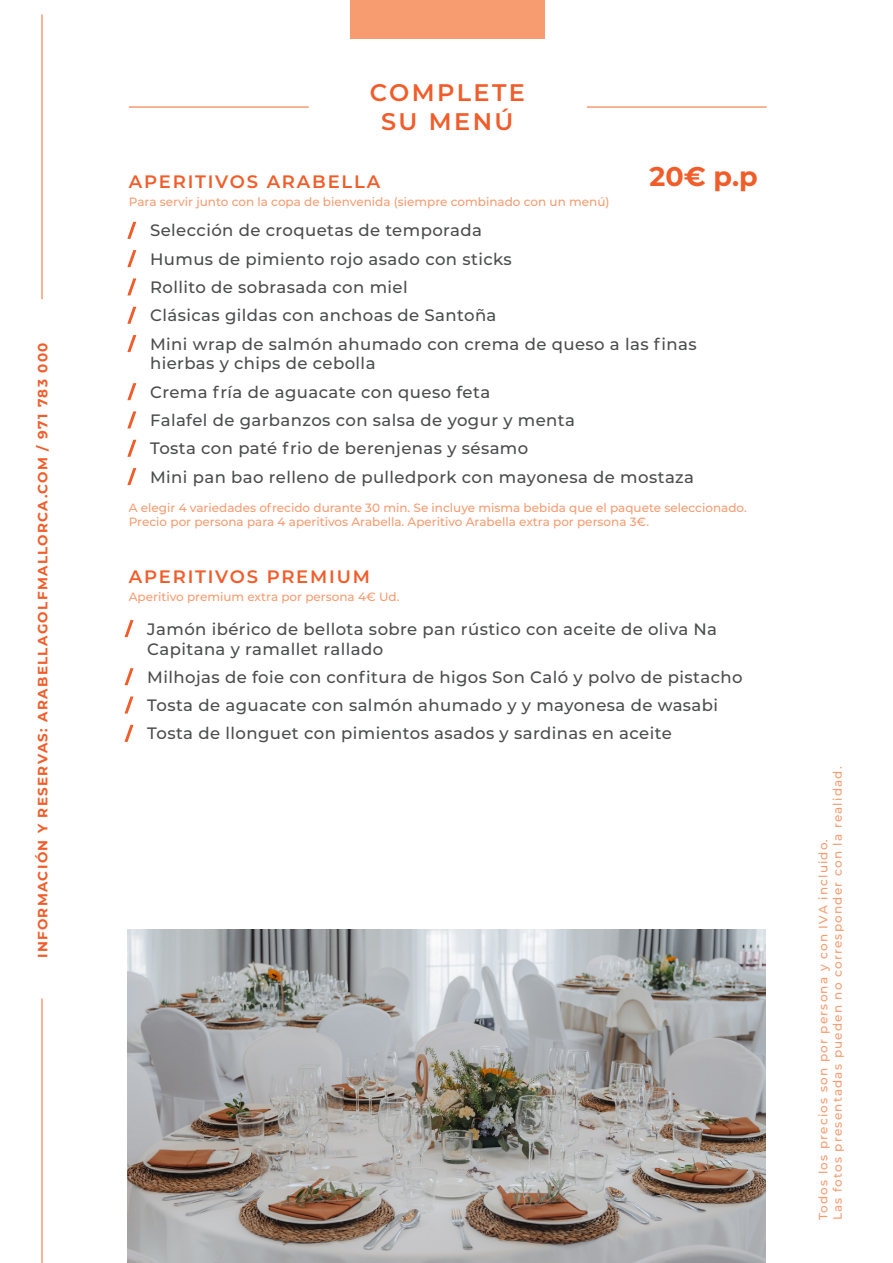
<style>
.page{position:relative;width:893px;height:1263px;background:#fff}
.page>*{position:absolute;margin:0;border:0;box-sizing:border-box;transform-origin:0 0}
.t1{font:700 27px "Montserrat";color:#f15d2a}
.t2{font:600 24px/28.8px "Montserrat";letter-spacing:.1em;color:#f15d2a;text-align:center}
.t3{font:600 18px "Montserrat";letter-spacing:.1em;color:#f15d2a}
.t4{font:500 16.5px/19.8px "Montserrat";letter-spacing:.025em;color:#4b4c4d}
.t5{font:700 13.5px "Montserrat";letter-spacing:.1em;color:#f15d2a}
.t6{font:500 12px/14.4px "Montserrat";color:#f79c71}
.t7{font:500 12px/14.4px "Montserrat";letter-spacing:.1em;color:#f79c71}
.s1{color:#f15d2a}
</style>
<div class="page">
<hr style="left:41px;top:15px;width:2px;height:284px;background:#f79c71">
<hr style="left:41px;top:998px;width:2px;height:265px;background:#f79c71">
<div style="left:351px;top:0;width:194px;height:38px;background:#f79c71"></div>
<hr style="left:587px;top:106px;width:180px;height:2px;background:#f79c71">
<hr style="left:129px;top:106px;width:180px;height:2px;background:#f79c71">
<img style="left:128px;top:929px;width:637px;height:334px">
<p class="t5" style="left:33px;top:958px;width:617px;rotate:-90deg">INFORMACIÓN Y RESERVAS: ARABELLAGOLFMALLORCA.COM / 971 783 000</p>
<h2 class="t2" style="left:370px;top:77px;width:157px">COMPLETE<br>SU MENÚ</h2>
<p class="t3" style="left:129px;top:169px;width:253px">APERITIVOS ARABELLA</p>
<p class="t6" style="left:129px;top:194px;width:482px">Para servir junto con la copa de bienvenida (siempre combinado con un menú)</p>
<h1 class="t1" style="left:650px;top:157px;width:110px">20€ p.p</h1>
<p class="t4" style="left:129px;top:220px;width:355px"><span class="s1">/</span> Selección de croquetas de temporada</p>
<p class="t4" style="left:129px;top:248px;width:384px"><span class="s1">/</span> Humus de pimiento rojo asado con sticks</p>
<p class="t4" style="left:129px;top:277px;width:280px"><span class="s1">/</span> Rollito de sobrasada con miel</p>
<p class="t4" style="left:129px;top:305px;width:369px"><span class="s1">/</span> Clásicas gildas con anchoas de Santoña</p>
<p class="t4" style="left:150px;top:333px;width:548px;text-indent:-21px"><span class="s1">/</span> Mini wrap de salmón ahumado con crema de queso a las finas hierbas y chips de cebolla</p>
<p class="t4" style="left:129px;top:381px;width:363px"><span class="s1">/</span> Crema fría de aguacate con queso feta</p>
<p class="t4" style="left:129px;top:410px;width:448px"><span class="s1">/</span> Falafel de garbanzos con salsa de yogur y menta</p>
<p class="t4" style="left:129px;top:438px;width:401px"><span class="s1">/</span> Tosta con paté frio de berenjenas y sésamo</p>
<p class="t4" style="left:129px;top:466px;width:567px"><span class="s1">/</span> Mini pan bao relleno de pulledpork con mayonesa de mostaza</p>
<p class="t6" style="left:129px;top:500px;width:619px">A elegir 4 variedades ofrecido durante 30 min. Se incluye misma bebida que el paquete seleccionado.<br>Precio por persona para 4 aperitivos Arabella. Aperitivo Arabella extra por persona 3€.</p>
<p class="t3" style="left:129px;top:564px;width:243px">APERITIVOS PREMIUM</p>
<p class="t6" style="left:129px;top:589px;width:272px">Aperitivo premium extra por persona 4€ Ud.</p>
<p class="t4" style="left:147px;top:618px;width:571px;text-indent:-21px"><span class="s1">/</span> Jamón ibérico de bellota sobre pan rústico con aceite de oliva Na<br>Capitana y ramallet rallado</p>
<p class="t4" style="left:126px;top:666px;width:618px"><span class="s1">/</span> Milhojas de foie con confitura de higos Son Caló y polvo de pistacho</p>
<p class="t4" style="left:126px;top:695px;width:594px"><span class="s1">/</span> Tosta de aguacate con salmón ahumado y y mayonesa de wasabi</p>
<p class="t4" style="left:126px;top:723px;width:547px"><span class="s1">/</span> Tosta de llonguet con pimientos asados y sardinas en aceite</p>
<p class="t7" style="left:815px;top:1220px;width:455px;rotate:-90deg">Todos los precios son por persona y con IVA incluido.<br>Las fotos presentadas pueden no corresponder con la realidad.</p>
</div>
